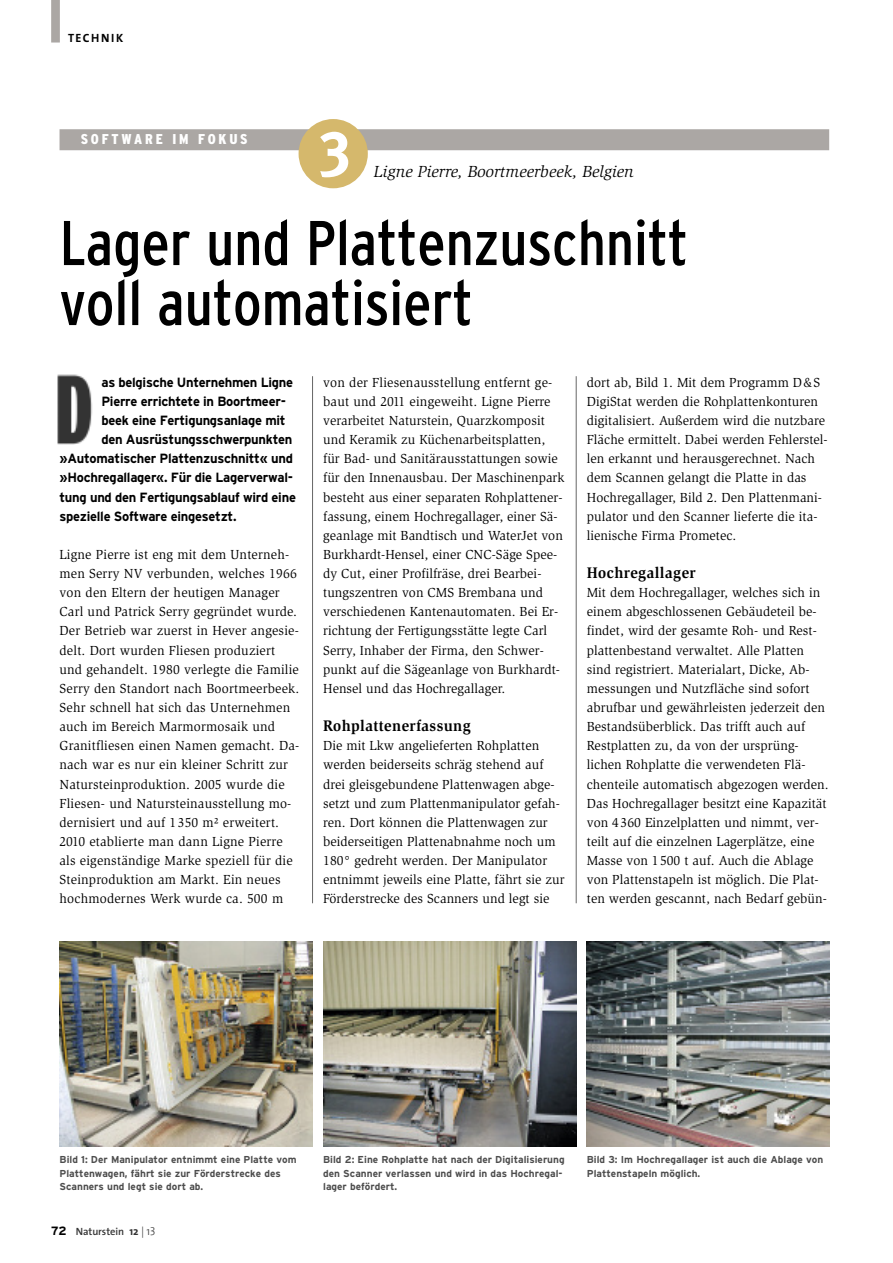
<style>
.page{position:relative;width:893px;height:1263px;background:#fff}
.page>*{position:absolute;margin:0;border:0;box-sizing:border-box;transform-origin:0 0}
.t1{font:700 64.5px "Meta";color:#fff;scale:.93 1}
.t2{font:condensed 63px/60px "Interstate";color:#000}
.t3{font:italic 16.5px "Slimbach Std";letter-spacing:.005em;color:#000}
.t4{font:700 15.75px "Slimbach Std";letter-spacing:.025em;color:#000;scale:.95 1}
.t5{font:900 condensed 14.25px "Interstate";letter-spacing:.19em;color:#fff}
.t6{font:13.5px/19.2px "Slimbach Std";letter-spacing:.005em;color:#000}
.t7{font:700 13.35px "Interstate";letter-spacing:-.02em;color:#000}
.t8{font:700 12px "The Sans";letter-spacing:.135em;color:#000}
.t9{font:600 10.5px "The Sans";letter-spacing:-.005em;color:#333}
.t10{font:700 10.05px/13.5px "Interstate";color:#4d4d4d}
.s1{font-family:"Interstate";font-weight:700;font-size:12px;color:#000}
.s2{font-weight:700;font-size:11.25px}
.s3{font-weight:300;font-size:11.25px}
</style>
<div class="page">
<hr style="left:312px;top:376px;width:1px;height:527px;background:#666">
<hr style="left:576px;top:376px;width:1px;height:527px;background:#666">
<div style="left:51px;top:0;width:9px;height:43px;background:#aba7a4"></div>
<div style="left:60px;top:129px;width:769px;height:21px;background:#aba7a4"></div>
<div style="left:299px;top:119px;width:69px;height:69px;background:#d5b86c;border-radius:50%"></div>
<img style="left:57px;top:374px;width:36px;height:70px">
<img style="left:587px;top:941px;width:242px;height:205px">
<img style="left:60px;top:941px;width:253px;height:205px">
<img style="left:323px;top:941px;width:253px;height:205px">
<p class="t8" style="left:68px;top:33px;width:57px">TECHNIK</p>
<p class="t5" style="left:81px;top:131px;width:168px">SOFTWARE IM FOKUS</p>
<h1 class="t1" style="left:319px;top:105px;width:36px">3</h1>
<p class="t3" style="left:374px;top:165px;width:262px">Ligne Pierre, Boortmeerbeek, Belgien</p>
<h2 class="t2" style="left:60px;top:212px;width:630px">Lager und Plattenzuschnitt voll automatisiert</h2>
<p class="t7" style="left:101px;top:375px;width:193px">as belgische Unternehmen Ligne</p>
<p class="t7" style="left:101px;top:394px;width:186px">Pierre errichtete in Boortmeer-</p>
<p class="t7" style="left:101px;top:413px;width:186px">beek eine Fertigungsanlage mit</p>
<p class="t7" style="left:101px;top:432px;width:193px">den Ausrüstungsschwerpunkten</p>
<p class="t7" style="left:60px;top:451px;width:235px">»Automatischer Plattenzuschnitt« und</p>
<p class="t7" style="left:60px;top:470px;width:235px">»Hochregallager«. Für die Lagerverwal-</p>
<p class="t7" style="left:60px;top:489px;width:238px">tung und den Fertigungsablauf wird eine</p>
<p class="t7" style="left:60px;top:509px;width:179px">spezielle Software eingesetzt.</p>
<p class="t6" style="left:60px;top:546px;width:241px">Ligne Pierre ist eng mit dem Unterneh&shy;men Serry NV verbunden, welches 1966 von den Eltern der heutigen Manager Carl und Patrick Serry gegründet wurde.<br>Der Betrieb war zuerst in Hever angesie&shy;delt. Dort wurden Fliesen produziert und gehandelt. 1980 verlegte die Familie Serry den Standort nach Boortmeerbeek.<br>Sehr schnell hat sich das Unternehmen auch im Bereich Marmormosaik und Granitfliesen einen Namen gemacht. Da&shy;nach war es nur ein kleiner Schritt zur Natursteinproduktion. 2005 wurde die Fliesen- und Natursteinausstellung mo&shy;dernisiert und auf 1350 m² erweitert.<br>2010 etablierte man dann Ligne Pierre als eigenständige Marke speziell für die Steinproduktion am Markt. Ein neues hochmodernes Werk wurde ca. 500 m</p>
<p class="t6" style="left:323px;top:374px;width:243px">von der Fliesenausstellung entfernt ge&shy;baut und 2011 eingeweiht. Ligne Pierre verarbeitet Naturstein, Quarzkomposit und Keramik zu Küchenarbeitsplatten, für Bad- und Sanitärausstattungen sowie für den Innenausbau. Der Maschinenpark besteht aus einer separaten Rohplattener&shy;fassung, einem Hochregallager, einer Sä&shy;geanlage mit Bandtisch und WaterJet von Burkhardt-Hensel, einer CNC-Säge Spee&shy;dy Cut, einer Profilfräse, drei Bearbei&shy;tungszentren von CMS Brembana und verschiedenen Kantenautomaten. Bei Er&shy;richtung der Fertigungsstätte legte Carl Serry, Inhaber der Firma, den Schwer&shy;punkt auf die Sägeanlage von Burkhardt-Hensel und das Hochregallager.</p>
<p class="t4" style="left:323px;top:720px;width:157px">Rohplattenerfassung</p>
<p class="t6" style="left:323px;top:737px;width:243px">Die mit Lkw angelieferten Rohplatten werden beiderseits schräg stehend auf drei gleisgebundene Plattenwagen abge&shy;setzt und zum Plattenmanipulator gefah&shy;ren. Dort können die Plattenwagen zur beiderseitigen Plattenabnahme noch um 180° gedreht werden. Der Manipulator entnimmt jeweils eine Platte, fährt sie zur Förderstrecke des Scanners und legt sie</p>
<p class="t6" style="left:587px;top:374px;width:242px">dort ab, Bild 1. Mit dem Programm D&amp;S DigiStat werden die Rohplattenkonturen digitalisiert. Außerdem wird die nutzbare Fläche ermittelt. Dabei werden Fehlerstel&shy;len erkannt und herausgerechnet. Nach dem Scannen gelangt die Platte in das Hochregallager, Bild 2. Den Plattenmani&shy;pulator und den Scanner lieferte die ita&shy;lienische Firma Prometec.</p>
<p class="t4" style="left:587px;top:567px;width:116px">Hochregallager</p>
<p class="t6" style="left:587px;top:584px;width:243px">Mit dem Hochregallager, welches sich in einem abgeschlossenen Gebäudeteil be&shy;findet, wird der gesamte Roh- und Rest&shy;plattenbestand verwaltet. Alle Platten sind registriert. Materialart, Dicke, Ab&shy;messungen und Nutzfläche sind sofort abrufbar und gewährleisten jederzeit den Bestandsüberblick. Das trifft auch auf Restplatten zu, da von der ursprüng&shy;lichen Rohplatte die verwendeten Flä&shy;chenteile automatisch abgezogen werden.<br>Das Hochregallager besitzt eine Kapazität von 4360 Einzelplatten und nimmt, ver&shy;teilt auf die einzelnen Lagerplätze, eine Masse von 1500 t auf. Auch die Ablage von Plattenstapeln ist möglich. Die Plat&shy;ten werden gescannt, nach Bedarf gebün-</p>
<p class="t10" style="left:60px;top:1153px;width:238px">Bild 1: Der Manipulator entnimmt eine Platte vom<br>Plattenwagen, fährt sie zur Förderstrecke des<br>Scanners und legt sie dort ab.</p>
<p class="t10" style="left:323px;top:1153px;width:243px">Bild 2: Eine Rohplatte hat nach der Digitalisierung den Scanner verlassen und wird in das Hochregal&shy;lager befördert.</p>
<p class="t10" style="left:587px;top:1153px;width:238px">Bild 3: Im Hochregallager ist auch die Ablage von<br>Plattenstapeln möglich.</p>
<p class="t9" style="left:51px;top:1227px;width:106px"><span class="s1">72</span> Naturstein <span class="s2">12</span> <span class="s3">| 1</span><sup>3</sup></p>
</div>
